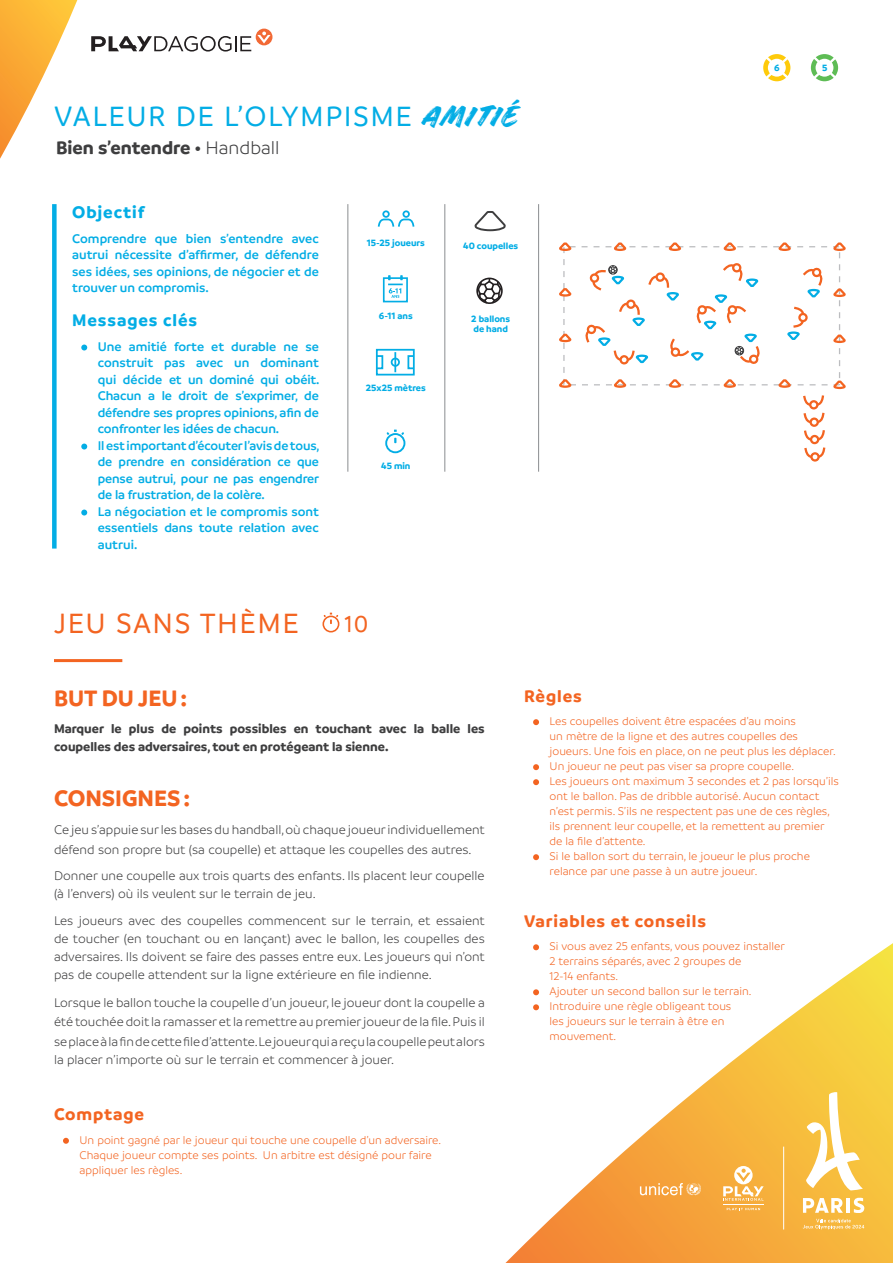
<style>
.page{position:relative;width:893px;height:1263px;background:#fff}
.page>*{position:absolute;margin:0;border:0;box-sizing:border-box;transform-origin:0 0}
.Fiche_Bleu1{font:500 30px "Branding";letter-spacing:.05em;color:#03ade5}
.t1{font:500 30px "Branding";letter-spacing:.05em;color:#f36421}
.t2{font:500 24.75px "Branding";color:#f36421}
.Fiche_Orange2{font:700 24px "Branding";color:#f36421}
.t3{font:700 19.5px "Branding";color:#3e3e3f}
.Fiche_Orange3{font:700 18px "Branding";letter-spacing:.05em;color:#f36421}
.Fiche_Bleu2{font:700 18px "Branding";letter-spacing:.05em;color:#03ade5}
.COURANT_Espace{font:700 18px "Branding";letter-spacing:.05em;color:#f36421}
.COURANT_Espace-2{font:300 13.5px/18px "Branding";color:#3e3e3f}
.POINT_bullet{font:600 13.5px/16.5px "Branding";letter-spacing:-.01em;color:#03ade5;text-align:justify}
.t4{font:700 13.5px/18px "Branding";color:#3e3e3f}
.POINT_bullet-2{font:300 12px/15px "Branding";color:#f36421}
.t5{font:700 9.75px "Branding";color:#03ade5}
.s1{font-family:"TRIAL Handelson Two";font-weight:400;font-size:34.5px}
.s2{font-weight:300}
</style>
<div class="page">
<svg style="left:505px;top:943px;width:388px;height:320px"></svg>
<hr style="left:783px;top:1146px;width:1px;height:83px;background:#fff">
<svg style="left:727px;top:1208px;width:33px;height:2px"></svg>
<svg style="left:723px;top:1166px;width:41px;height:35px"></svg>
<hr style="left:723px;top:1204px;width:41px;height:1px;background:#fff">
<svg style="left:640px;top:1183px;width:61px;height:12px"></svg>
<svg style="left:805px;top:1091px;width:58px;height:100px"></svg>
<svg style="left:803px;top:1197px;width:61px;height:32px"></svg>
<svg style="left:0;top:0;width:272px;height:159px"></svg>
<hr style="left:348px;top:204px;width:1px;height:268px;background:#8b8d90">
<hr style="left:538px;top:204px;width:1px;height:268px;background:#8b8d90">
<hr style="left:445px;top:204px;width:1px;height:268px;background:#8b8d90">
<svg style="left:81px;top:345px;width:6px;height:5px"></svg>
<svg style="left:81px;top:444px;width:6px;height:5px"></svg>
<svg style="left:81px;top:510px;width:6px;height:5px"></svg>
<div style="left:52px;top:204px;width:5px;height:345px;background:#03ade5"></div>
<svg style="left:477px;top:277px;width:25px;height:27px"></svg>
<div style="left:476px;top:278px;width:27px;height:26px;border:2px solid #231f20;border-radius:50%"></div>
<svg style="left:474px;top:211px;width:32px;height:21px"></svg>
<div style="left:376px;top:349px;width:39px;height:26px;border:2px solid #03ade5"></div>
<div style="left:407px;top:355px;width:8px;height:14px;border:2px solid #03ade5"></div>
<div style="left:376px;top:355px;width:7px;height:14px;border:2px solid #03ade5"></div>
<hr style="left:394px;top:352px;width:2px;height:20px;background:#03ade5">
<div style="left:391px;top:358px;width:9px;height:9px;border:2px solid #03ade5;border-radius:50%"></div>
<div style="left:382px;top:210px;width:8px;height:8px;border:2px solid #03ade5;border-radius:50%"></div>
<div style="left:402px;top:210px;width:8px;height:8px;border:2px solid #03ade5;border-radius:50%"></div>
<svg style="left:377px;top:218px;width:38px;height:9px"></svg>
<div style="left:383px;top:277px;width:25px;height:25px;border:2px solid #03ade5"></div>
<svg style="left:388px;top:275px;width:15px;height:23px"></svg>
<div style="left:385px;top:433px;width:20px;height:20px;border:2px solid #03ade5;border-radius:50%"></div>
<svg style="left:387px;top:430px;width:17px;height:13px"></svg>
<div style="left:563px;top:246px;width:277px;height:139px;border:1px dashed #bcbdc0"></div>
<div style="left:810px;top:452px;width:10px;height:10px;border:2px solid #f36421;border-radius:50%"></div>
<svg style="left:559px;top:378px;width:14px;height:10px"></svg>
<svg style="left:612px;top:379px;width:16px;height:9px"></svg>
<svg style="left:667px;top:379px;width:16px;height:9px"></svg>
<svg style="left:721px;top:379px;width:17px;height:9px"></svg>
<svg style="left:776px;top:379px;width:17px;height:9px"></svg>
<svg style="left:802px;top:379px;width:44px;height:80px"></svg>
<svg style="left:559px;top:242px;width:14px;height:10px"></svg>
<svg style="left:612px;top:242px;width:16px;height:9px"></svg>
<svg style="left:667px;top:242px;width:16px;height:9px"></svg>
<svg style="left:721px;top:242px;width:17px;height:9px"></svg>
<svg style="left:776px;top:242px;width:17px;height:9px"></svg>
<svg style="left:831px;top:242px;width:15px;height:10px"></svg>
<svg style="left:833px;top:287px;width:13px;height:11px"></svg>
<svg style="left:833px;top:333px;width:13px;height:11px"></svg>
<svg style="left:559px;top:287px;width:13px;height:11px"></svg>
<svg style="left:559px;top:332px;width:13px;height:12px"></svg>
<svg style="left:787px;top:267px;width:36px;height:73px"></svg>
<svg style="left:585px;top:263px;width:175px;height:102px"></svg>
<div style="left:735px;top:346px;width:9px;height:9px;border:1px solid #3e3e3f;border-radius:50%"></div>
<svg style="left:63px;top:1138px;width:6px;height:6px"></svg>
<hr style="left:54px;top:659px;width:68px;height:3px;background:#f36421">
<svg style="left:533px;top:719px;width:6px;height:6px"></svg>
<svg style="left:533px;top:764px;width:6px;height:6px"></svg>
<svg style="left:533px;top:779px;width:6px;height:6px"></svg>
<svg style="left:533px;top:854px;width:6px;height:6px"></svg>
<svg style="left:533px;top:944px;width:6px;height:6px"></svg>
<svg style="left:533px;top:989px;width:6px;height:6px"></svg>
<svg style="left:533px;top:1004px;width:6px;height:6px"></svg>
<div style="left:322px;top:615px;width:17px;height:17px;border:2px solid #f36421;border-radius:50%"></div>
<svg style="left:324px;top:613px;width:14px;height:11px"></svg>
<svg style="left:811px;top:54px;width:27px;height:27px"></svg>
<svg style="left:763px;top:54px;width:27px;height:27px"></svg>
<p class="Fiche_Bleu1" style="left:54px;top:100px;width:462px">VALEUR DE L’OLYMPISME <span class="s1">AMITIÉ</span></p>
<p class="t3" style="left:56px;top:137px;width:225px">Bien s’entendre • <span class="s2">Handball</span></p>
<p class="Fiche_Bleu2" style="left:72px;top:202px;width:73px">Objectif</p>
<p class="POINT_bullet" style="left:72px;top:230px;width:248px">Comprendre que bien s’entendre avec autrui nécessite d’affirmer, de défendre ses idées, ses opinions, de négocier et de trouver un compromis.</p>
<p class="Fiche_Bleu2" style="left:72px;top:309px;width:126px">Messages clés</p>
<p class="POINT_bullet" style="left:98px;top:338px;width:223px">Une amitié forte et durable ne se construit pas avec un dominant qui décide et un dominé qui obéit.<br>Chacun a le droit de s’exprimer, de défendre ses propres opinions, afin de confronter les idées de chacun.</p>
<p class="POINT_bullet" style="left:98px;top:437px;width:223px">Il est important d’écouter l’avis de tous, de prendre en considération ce que pense autrui, pour ne pas engendrer de la frustration, de la colère.</p>
<p class="POINT_bullet" style="left:98px;top:503px;width:223px">La négociation et le compromis sont essentiels dans toute relation avec autrui.</p>
<p class="t1" style="left:54px;top:608px;width:247px">JEU SANS THÈME</p>
<p class="t5" style="left:367px;top:237px;width:60px">15-25 joueurs</p>
<p class="t5" style="left:379px;top:310px;width:36px">6-11 ans</p>
<p class="t5" style="left:366px;top:382px;width:61px">25x25 mètres</p>
<p class="t5" style="left:381px;top:460px;width:31px">45 min</p>
<p class="t2" style="left:344px;top:611px;width:26px">10</p>
<p class="t5" style="left:463px;top:240px;width:56px">40 coupelles</p>
<p class="t5" style="left:471px;top:313px;width:40px">2 ballons</p>
<p class="t5" style="left:473px;top:323px;width:36px">de hand</p>
<p class="t5" style="left:774px;top:63px;width:7px">6</p>
<p class="t5" style="left:822px;top:63px;width:7px">5</p>
<p class="Fiche_Orange2" style="left:54px;top:685px;width:135px">BUT DU JEU:</p>
<p class="t4" style="left:54px;top:719px;width:432px">Marquer le plus de points possibles en touchant avec la balle les coupelles des adversaires, tout en protégeant la sienne.</p>
<p class="Fiche_Orange2" style="left:54px;top:784px;width:138px">CONSIGNES:</p>
<p class="COURANT_Espace-2" style="left:54px;top:820px;width:432px;line-height:19.5px">Ce jeu s’appuie sur les bases du handball, où chaque joueur individuellement défend son propre but (sa coupelle) et attaque les coupelles des autres.</p>
<p class="COURANT_Espace-2" style="left:54px;top:867px;width:432px">Donner une coupelle aux trois quarts des enfants. Ils placent leur coupelle (à l’envers) où ils veulent sur le terrain de jeu.</p>
<p class="COURANT_Espace-2" style="left:54px;top:911px;width:432px;text-align:justify">Les joueurs avec des coupelles commencent sur le terrain, et essaient de toucher (en touchant ou en lançant) avec le ballon, les coupelles des adversaires. Ils doivent se faire des passes entre eux. Les joueurs qui n’ont pas de coupelle attendent sur la ligne extérieure en file indienne.</p>
<p class="COURANT_Espace-2" style="left:54px;top:993px;width:432px;line-height:19.5px;text-align:justify">Lorsque le ballon touche la coupelle d’un joueur, le joueur dont la coupelle a été touchée doit la ramasser et la remettre au premier joueur de la file. Puis il se place à la fin de cette file d’attente. Le joueur qui a reçu la coupelle peut alors</p>
<p class="COURANT_Espace-2" style="left:54px;top:1050px;width:342px">la placer n’importe où sur le terrain et commencer à jouer.</p>
<p class="COURANT_Espace" style="left:54px;top:1104px;width:92px">Comptage</p>
<p class="POINT_bullet-2" style="left:80px;top:1132px;width:363px">Un point gagné par le joueur qui touche une coupelle d’un adversaire.<br>Chaque joueur compte ses points. Un arbitre est désigné pour faire appliquer les règles.</p>
<p class="Fiche_Orange3" style="left:524px;top:685px;width:59px">Règles</p>
<p class="POINT_bullet-2" style="left:550px;top:714px;width:288px">Les coupelles doivent être espacées d’au moins<br>un mètre de la ligne et des autres coupelles des joueurs. Une fois en place, on ne peut plus les déplacer.</p>
<p class="POINT_bullet-2" style="left:550px;top:759px;width:246px">Un joueur ne peut pas viser sa propre coupelle.</p>
<p class="POINT_bullet-2" style="left:550px;top:774px;width:291px">Les joueurs ont maximum 3 secondes et 2 pas lorsqu’ils ont le ballon. Pas de dribble autorisé. Aucun contact n’est permis. S’ils ne respectent pas une de ces règles, ils prennent leur coupelle, et la remettent au premier de la file d’attente.</p>
<p class="POINT_bullet-2" style="left:550px;top:849px;width:262px">Si le ballon sort du terrain, le joueur le plus proche relance par une passe à un autre joueur.</p>
<p class="Fiche_Orange3" style="left:524px;top:910px;width:183px">Variables et conseils</p>
<p class="POINT_bullet-2" style="left:550px;top:939px;width:237px">Si vous avez 25 enfants, vous pouvez installer<br>2 terrains séparés, avec 2 groupes de<br>12-14 enfants.</p>
<p class="POINT_bullet-2" style="left:550px;top:984px;width:203px">Ajouter un second ballon sur le terrain.</p>
<p class="POINT_bullet-2" style="left:550px;top:999px;width:183px">Introduire une règle obligeant tous les joueurs sur le terrain à être en mouvement.</p>
</div>
